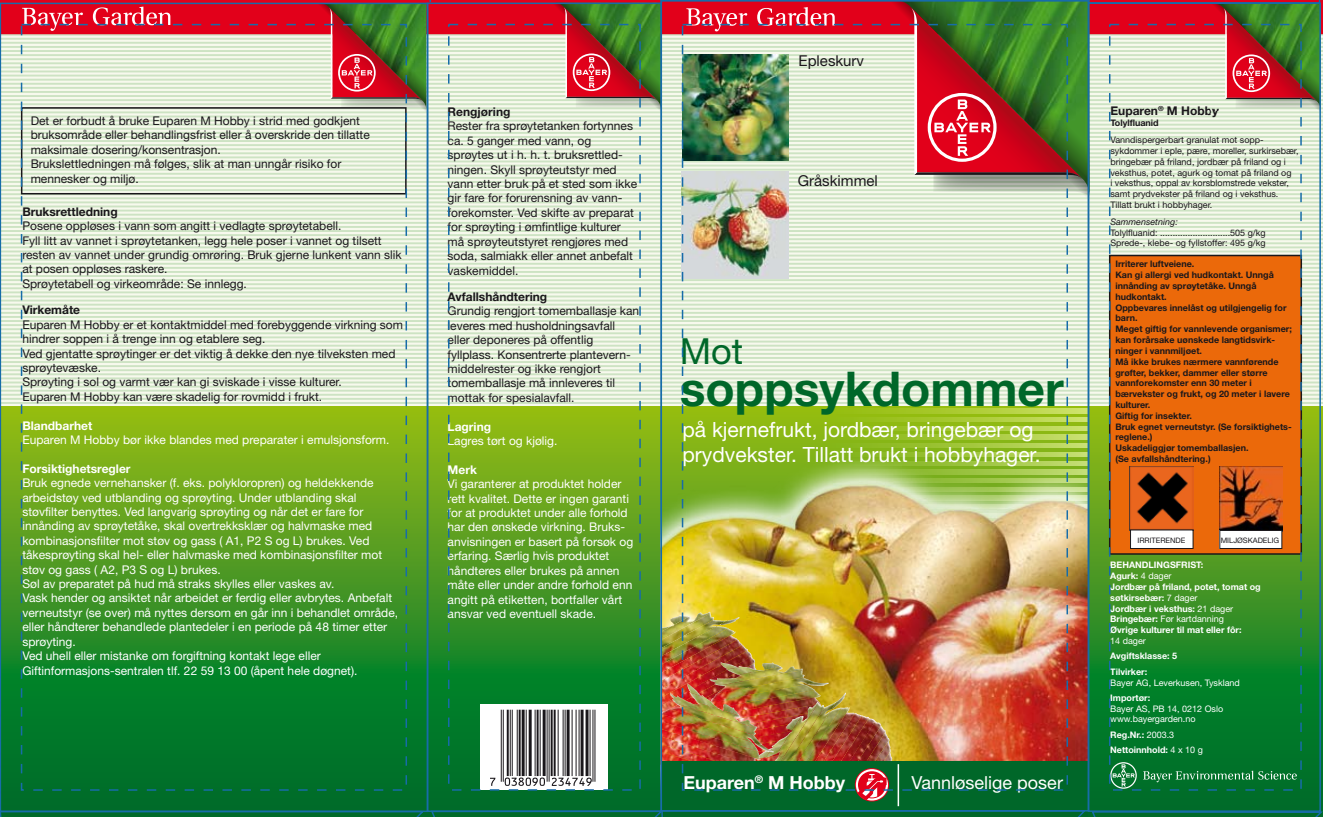
<style>
.page{position:relative;width:1323px;height:817px;background:#fff}
.page>*{position:absolute;margin:0;border:0;box-sizing:border-box;transform-origin:0 0}
.t1{font:700 48px "Helvetica Neue LT";color:#006729}
.t2{font:36px "Helvetica Neue LT";color:#006729}
.t3{font:21px/25.2px "Helvetica Neue LT";color:#fff}
.t4{font:18px "Helvetica Neue LT";color:#fff}
.t5{font:700 18px "Helvetica Neue LT";color:#fff}
.t6{font:15px "Helvetica Neue LT";color:#1a171b}
.t7{font:12px/14.4px "Helvetica Neue LT";color:#1a171b}
.t8{font:12px/14.4px "Helvetica Neue LT";color:#fff}
.t9{font:700 12px "Helvetica Neue LT";color:#1a171b}
.t10{font:700 12px "Helvetica Neue LT";color:#fff}
.t11{font:700 9px/10.8px "Helvetica Neue LT";color:#1a171b}
.t12{font:9px/10.8px "Helvetica Neue LT";color:#1a171b}
.t13{font:700 9px/10.8px "Helvetica Neue LT";color:#fff}
.t14{font:9px/10.8px "Helvetica Neue LT";color:#fff}
.t15{font:italic 9px "Helvetica Neue LT";color:#1a171b}
.t16{font:7.5px "Helvetica Neue LT";color:#1a171b}
.s1{font-weight:400}
</style>
<div class="page">
<img style="left:0;top:0;width:1322px;height:816px">
<p class="t7" style="left:31px;top:113px;width:340px">Det er forbudt å bruke Euparen M Hobby i strid med godkjent bruksområde eller behandlingsfrist eller å overskride den tillatte maksimale dosering/konsentrasjon.<br>Brukslettledningen må følges, slik at man unngår risiko for mennesker og miljø.</p>
<p class="t9" style="left:22px;top:204px;width:97px">Bruksrettledning</p>
<p class="t7" style="left:22px;top:218px;width:381px">Posene oppløses i vann som angitt i vedlagte sprøytetabell.<br>Fyll litt av vannet i sprøytetanken, legg hele poser i vannet og tilsett resten av vannet under grundig omrøring. Bruk gjerne lunkent vann slik at posen oppløses raskere.<br>Sprøytetabell og virkeområde: Se innlegg.</p>
<p class="t9" style="left:22px;top:302px;width:59px">Virkemåte</p>
<p class="t7" style="left:22px;top:317px;width:382px">Euparen M Hobby er et kontaktmiddel med forebyggende virkning som hindrer soppen i å trenge inn og etablere seg.<br>Ved gjentatte sprøytinger er det viktig å dekke den nye tilveksten med sprøytevæske.<br>Sprøyting i sol og varmt vær kan gi sviskade i visse kulturer.<br>Euparen M Hobby kan være skadelig for rovmidd i frukt.</p>
<p class="t10" style="left:22px;top:418px;width:71px">Blandbarhet</p>
<p class="t8" style="left:22px;top:432px;width:369px">Euparen M Hobby bør ikke blandes med preparater i emulsjonsform.</p>
<p class="t10" style="left:22px;top:461px;width:110px">Forsiktighetsregler</p>
<p class="t8" style="left:22px;top:475px;width:377px">Bruk egnede vernehansker (f. eks. polykloropren) og heldekkende arbeidstøy ved utblanding og sprøyting. Under utblanding skal støvfilter benyttes. Ved langvarig sprøyting og når det er fare for innånding av sprøytetåke, skal overtrekksklær og halvmaske med kombinasjonsfilter mot støv og gass ( A1, P2 S og L) brukes. Ved tåkesprøyting skal hel- eller halvmaske med kombinasjonsfilter mot støv og gass ( A2, P3 S og L) brukes.<br>Søl av preparatet på hud må straks skylles eller vaskes av.<br>Vask hender og ansiktet når arbeidet er ferdig eller avbrytes. Anbefalt verneutstyr (se over) må nyttes dersom en går inn i behandlet område, eller håndterer behandlede plantedeler i en periode på 48 timer etter sprøyting.<br>Ved uhell eller mistanke om forgiftning kontakt lege eller Giftinformasjons-sentralen tlf. 22 59 13 00 (åpent hele døgnet).</p>
<p class="t9" style="left:447px;top:104px;width:64px">Rengjøring</p>
<p class="t7" style="left:447px;top:119px;width:191px">Rester fra sprøytetanken fortynnes ca. 5 ganger med vann, og sprøytes ut i h. h. t. bruksrettled&shy;ningen. Skyll sprøyteutstyr med vann etter bruk på et sted som ikke gir fare for forurensning av vann&shy;forekomster. Ved skifte av preparat for sprøyting i ømfintlige kulturer må sprøyteutstyret rengjøres med soda, salmiakk eller annet anbefalt vaskemiddel.</p>
<p class="t9" style="left:447px;top:289px;width:101px">Avfallshåndtering</p>
<p class="t7" style="left:447px;top:303px;width:193px">Grundig rengjort tomemballasje kan leveres med husholdningsavfall eller deponeres på offentlig fyllplass. Konsentrerte plantevern&shy;middelrester og ikke rengjort tomemballasje må innleveres til mottak for spesialavfall.</p>
<p class="t10" style="left:447px;top:419px;width:45px">Lagring</p>
<p class="t8" style="left:447px;top:433px;width:111px">Lagres tørt og kjølig.</p>
<p class="t10" style="left:447px;top:462px;width:31px">Merk</p>
<p class="t8" style="left:447px;top:476px;width:187px">Vi garanterer at produktet holder rett kvalitet. Dette er ingen garanti for at produktet under alle forhold har den ønskede virkning. Bruks&shy;anvisningen er basert på forsøk og erfaring. Særlig hvis produktet håndteres eller brukes på annen måte eller under andre forhold enn angitt på etiketten, bortfaller vårt ansvar ved eventuell skade.</p>
<p class="t6" style="left:798px;top:52px;width:67px">Epleskurv</p>
<p class="t6" style="left:797px;top:171px;width:82px">Gråskimmel</p>
<h2 class="t2" style="left:680px;top:330px;width:65px">Mot</h2>
<h1 class="t1" style="left:680px;top:359px;width:385px">soppsykdommer</h1>
<h3 class="t3" style="left:682px;top:417px;width:359px">på kjernefrukt, jordbær, bringebær og prydvekster. Tillatt brukt i hobbyhager.</h3>
<h3 class="t5" style="left:683px;top:771px;width:163px">Euparen<sup>®</sup> M Hobby</h3>
<h3 class="t4" style="left:911px;top:772px;width:153px">Vannløselige poser</h3>
<p class="t9" style="left:1110px;top:104px;width:109px">Euparen<sup>®</sup> M Hobby</p>
<p class="t11" style="left:1110px;top:117px;width:50px">Tolylfluanid</p>
<p class="t12" style="left:1110px;top:134px;width:190px">Vanndispergerbart granulat mot sopp&shy;sykdommer i eple, pære, moreller, surkirsebær, bringebær på friland, jordbær på friland og i veksthus, potet, agurk og tomat på friland og<br>i veksthus, oppal av korsblomstrede vekster, samt prydvekster på friland og i veksthus.<br>Tillatt brukt i hobbyhager.</p>
<p class="t15" style="left:1110px;top:216px;width:69px">Sammensetning:</p>
<p class="t12" style="left:1110px;top:227px;width:157px">Tolylfluanid: ............................505 g/kg<br>Sprede-, klebe- og fyllstoffer: 495 g/kg</p>
<p class="t11" style="left:1115px;top:258px;width:178px">Irriterer luftveiene.<br>Kan gi allergi ved hudkontakt. Unngå innånding av sprøytetåke. Unngå hudkontakt.<br>Oppbevares innelåst og utilgjengelig for barn.<br>Meget giftig for vannlevende organismer; kan forårsake uønskede langtidsvirk&shy;ninger i vannmiljøet.<br>Må ikke brukes nærmere vannførende grøfter, bekker, dammer eller større vannforekomster enn 30 meter i bærvekster og frukt, og 20 meter i lavere kulturer.<br>Giftig for insekter.<br>Bruk egnet verneutstyr. (Se forsiktighets&shy;reglene.)<br>Uskadeliggjør tomemballasjen.<br>(Se avfallshåndtering.)</p>
<p class="t16" style="left:1137px;top:535px;width:50px">IRRITERENDE</p>
<p class="t16" style="left:1220px;top:535px;width:60px">MILJØSKADELIG</p>
<p class="t13" style="left:1110px;top:559px;width:152px">BEHANDLINGSFRIST:<br>Agurk: <span class="s1">4 dager<br></span>Jordbær på friland, potet, tomat og søtkirsebær: <span class="s1">7 dager<br></span>Jordbær i veksthus: <span class="s1">21 dager<br></span>Bringebær: <span class="s1">Før kartdanning<br></span>Øvrige kulturer til mat eller fôr:</p>
<p class="t14" style="left:1110px;top:635px;width:37px">14 dager</p>
<p class="t13" style="left:1110px;top:648px;width:68px;line-height:15.3px">Avgiftsklasse: 5<br>Tilvirker:</p>
<p class="t14" style="left:1110px;top:676px;width:131px">Bayer AG, Leverkusen, Tyskland</p>
<p class="t13" style="left:1110px;top:691px;width:41px">Importør:</p>
<p class="t14" style="left:1110px;top:702px;width:115px">Bayer AS, PB 14, 0212 Oslo www.bayergarden.no</p>
<p class="t13" style="left:1110px;top:726px;width:94px;line-height:15.3px">Reg.Nr.: <span class="s1">2003.3<br></span>Nettoinnhold: <span class="s1">4 x 10 g</span></p>
</div>
